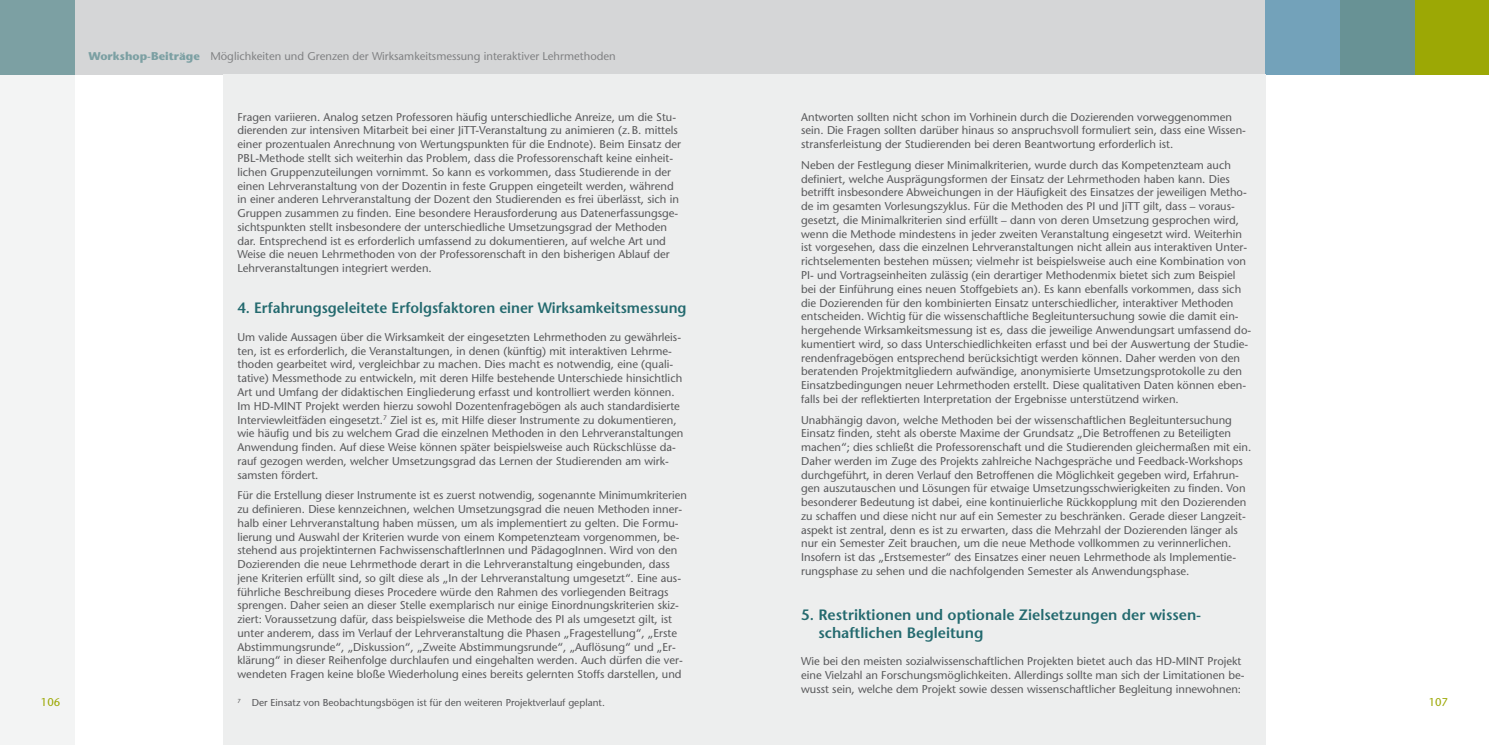
<style>
.page{position:relative;width:1489px;height:745px;background:#fff}
.page>*{position:absolute;margin:0;border:0;box-sizing:border-box;transform-origin:0 0}
.t1{font:600 15px/17.5px "Stone Sans";color:#246a6f}
.t2{font:600 15px "Stone Sans";color:#246a6f;scale:.96 1}
.t3{font:11.25px/13.8px "Stone Sans";color:#58585a}
.t4{font:11.25px "Stone Sans";color:#808183}
.t5{font:11.25px "Stone Sans";color:#9ca805}
.t6{font:10px "Stone Sans";color:#58585a}
.s1{font-weight:700;color:#7ca0a3}
</style>
<div class="page">
<div style="left:0;top:74px;width:74px;height:670px;background:#f3f4f4"></div>
<div style="left:744px;top:0;width:744px;height:74px;background:#d5d6d7"></div>
<div style="left:1414px;top:0;width:74px;height:74px;background:#9ca805"></div>
<div style="left:1339px;top:0;width:75px;height:74px;background:#689295"></div>
<div style="left:1265px;top:0;width:74px;height:74px;background:#73a2ba"></div>
<div style="left:0;top:0;width:744px;height:74px;background:#d5d6d7"></div>
<div style="left:0;top:0;width:74px;height:74px;background:#7ca0a3"></div>
<div style="left:744px;top:74px;width:521px;height:670px;background:#edeeee"></div>
<div style="left:223px;top:74px;width:521px;height:670px;background:#edeeee"></div>
<p class="t4" style="left:89px;top:49px;width:528px"><span class="s1">Workshop-Beiträge</span> Möglichkeiten und Grenzen der Wirksamkeitsmessung interaktiver Lehrmethoden</p>
<p class="t3" style="left:801px;top:110px;width:446px">Antworten sollten nicht schon im Vorhinein durch die Dozierenden vorweggenommen sein. Die Fragen sollten darüber hinaus so anspruchsvoll formuliert sein, dass eine Wissen&shy;stransferleistung der Studierenden bei deren Beantwortung erforderlich ist.</p>
<p class="t3" style="left:801px;top:158px;width:451px">Neben der Festlegung dieser Minimalkriterien, wurde durch das Kompetenzteam auch definiert, welche Ausprägungsformen der Einsatz der Lehrmethoden haben kann. Dies betrifft insbesondere Abweichungen in der Häufigkeit des Einsatzes der jeweiligen Metho&shy;de im gesamten Vorlesungszyklus. Für die Methoden des PI und JiTT gilt, dass – voraus&shy;gesetzt, die Minimalkriterien sind erfüllt – dann von deren Umsetzung gesprochen wird, wenn die Methode mindestens in jeder zweiten Veranstaltung eingesetzt wird. Weiterhin ist vorgesehen, dass die einzelnen Lehrveranstaltungen nicht allein aus interaktiven Unter&shy;richtselementen bestehen müssen; vielmehr ist beispielsweise auch eine Kombination von PI- und Vortragseinheiten zulässig (ein derartiger Methodenmix bietet sich zum Beispiel bei der Einführung eines neuen Stoffgebiets an). Es kann ebenfalls vorkommen, dass sich die Dozierenden für den kombinierten Einsatz unterschiedlicher, interaktiver Methoden entscheiden. Wichtig für die wissenschaftliche Begleituntersuchung sowie die damit ein&shy;hergehende Wirksamkeitsmessung ist es, dass die jeweilige Anwendungsart umfassend do&shy;kumentiert wird, so dass Unterschiedlichkeiten erfasst und bei der Auswertung der Studie&shy;rendenfragebögen entsprechend berücksichtigt werden können. Daher werden von den beratenden Projektmitgliedern aufwändige, anonymisierte Umsetzungsprotokolle zu den Einsatzbedingungen neuer Lehrmethoden erstellt. Diese qualitativen Daten können eben&shy;falls bei der reflektierten Interpretation der Ergebnisse unterstützend wirken.</p>
<p class="t3" style="left:801px;top:412px;width:451px">Unabhängig davon, welche Methoden bei der wissenschaftlichen Begleituntersuchung Einsatz finden, steht als oberste Maxime der Grundsatz „Die Betroffenen zu Beteiligten machen“; dies schließt die Professorenschaft und die Studierenden gleichermaßen mit ein.<br>Daher werden im Zuge des Projekts zahlreiche Nachgespräche und Feedback-Workshops durchgeführt, in deren Verlauf den Betroffenen die Möglichkeit gegeben wird, Erfahrun&shy;gen auszutauschen und Lösungen für etwaige Umsetzungsschwierigkeiten zu finden. Von besonderer Bedeutung ist dabei, eine kontinuierliche Rückkopplung mit den Dozierenden zu schaffen und diese nicht nur auf ein Semester zu beschränken. Gerade dieser Langzeit&shy;aspekt ist zentral, denn es ist zu erwarten, dass die Mehrzahl der Dozierenden länger als nur ein Semester Zeit brauchen, um die neue Methode vollkommen zu verinnerlichen.<br>Insofern ist das „Erstsemester“ des Einsatzes einer neuen Lehrmethode als Implementie&shy;rungsphase zu sehen und die nachfolgenden Semester als Anwendungsphase.</p>
<h1 class="t1" style="left:818px;top:605px;width:383px;text-indent:-17px">5. Restriktionen und optionale Zielsetzungen der wissen&shy;schaftlichen Begleitung</h1>
<p class="t3" style="left:801px;top:653px;width:445px">Wie bei den meisten sozialwissenschaftlichen Projekten bietet auch das HD-MINT Projekt eine Vielzahl an Forschungsmöglichkeiten. Allerdings sollte man sich der Limitationen be&shy;wusst sein, welche dem Projekt sowie dessen wissenschaftlicher Begleitung innewohnen:</p>
<p class="t3" style="left:237px;top:110px;width:445px">Fragen variieren. Analog setzen Professoren häufig unterschiedliche Anreize, um die Stu&shy;dierenden zur intensiven Mitarbeit bei einer JiTT-Veranstaltung zu animieren (z.B. mittels einer prozentualen Anrechnung von Wertungspunkten für die Endnote). Beim Einsatz der PBL-Methode stellt sich weiterhin das Problem, dass die Professorenschaft keine einheit&shy;lichen Gruppenzuteilungen vornimmt. So kann es vorkommen, dass Studierende in der einen Lehrveranstaltung von der Dozentin in feste Gruppen eingeteilt werden, während in einer anderen Lehrveranstaltung der Dozent den Studierenden es frei überlässt, sich in Gruppen zusammen zu finden. Eine besondere Herausforderung aus Datenerfassungsge&shy;sichtspunkten stellt insbesondere der unterschiedliche Umsetzungsgrad der Methoden dar. Entsprechend ist es erforderlich umfassend zu dokumentieren, auf welche Art und Weise die neuen Lehrmethoden von der Professorenschaft in den bisherigen Ablauf der Lehrveranstaltungen integriert werden.</p>
<h1 class="t2" style="left:237px;top:298px;width:469px">4. Erfahrungsgeleitete Erfolgsfaktoren einer Wirksamkeitsmessung</h1>
<p class="t3" style="left:237px;top:330px;width:447px">Um valide Aussagen über die Wirksamkeit der eingesetzten Lehrmethoden zu gewährleis&shy;ten, ist es erforderlich, die Veranstaltungen, in denen (künftig) mit interaktiven Lehrme&shy;thoden gearbeitet wird, vergleichbar zu machen. Dies macht es notwendig, eine (quali&shy;tative) Messmethode zu entwickeln, mit deren Hilfe bestehende Unterschiede hinsichtlich Art und Umfang der didaktischen Eingliederung erfasst und kontrolliert werden können.<br>Im HD-MINT Projekt werden hierzu sowohl Dozentenfragebögen als auch standardisierte Interviewleitfäden eingesetzt.<sup>7</sup> Ziel ist es, mit Hilfe dieser Instrumente zu dokumentieren, wie häufig und bis zu welchem Grad die einzelnen Methoden in den Lehrveranstaltungen Anwendung finden. Auf diese Weise können später beispielsweise auch Rückschlüsse da&shy;rauf gezogen werden, welcher Umsetzungsgrad das Lernen der Studierenden am wirk&shy;samsten fördert.</p>
<p class="t3" style="left:237px;top:488px;width:451px">Für die Erstellung dieser Instrumente ist es zuerst notwendig, sogenannte Minimumkriterien zu definieren. Diese kennzeichnen, welchen Umsetzungsgrad die neuen Methoden inner&shy;halb einer Lehrveranstaltung haben müssen, um als implementiert zu gelten. Die Formu&shy;lierung und Auswahl der Kriterien wurde von einem Kompetenzteam vorgenommen, be&shy;stehend aus projektinternen FachwissenschaftlerInnen und PädagogInnen. Wird von den Dozierenden die neue Lehrmethode derart in die Lehrveranstaltung eingebunden, dass jene Kriterien erfüllt sind, so gilt diese als „In der Lehrveranstaltung umgesetzt“. Eine aus&shy;führliche Beschreibung dieses Procedere würde den Rahmen des vorliegenden Beitrags sprengen. Daher seien an dieser Stelle exemplarisch nur einige Einordnungskriterien skiz&shy;ziert: Voraussetzung dafür, dass beispielsweise die Methode des PI als umgesetzt gilt, ist unter anderem, dass im Verlauf der Lehrveranstaltung die Phasen „Fragestellung“, „Erste Abstimmungsrunde“, „Diskussion“, „Zweite Abstimmungsrunde“, „Auflösung“ und „Er&shy;klärung“ in dieser Reihenfolge durchlaufen und eingehalten werden. Auch dürfen die ver&shy;wendeten Fragen keine bloße Wiederholung eines bereits gelernten Stoffs darstellen, und</p>
<p class="t6" style="left:237px;top:695px;width:369px"><sup>7</sup> Der Einsatz von Beobachtungsbögen ist für den weiteren Projektverlauf geplant.</p>
<p class="t5" style="left:41px;top:694px;width:21px">106</p>
<p class="t5" style="left:1428px;top:694px;width:21px">107</p>
</div>
